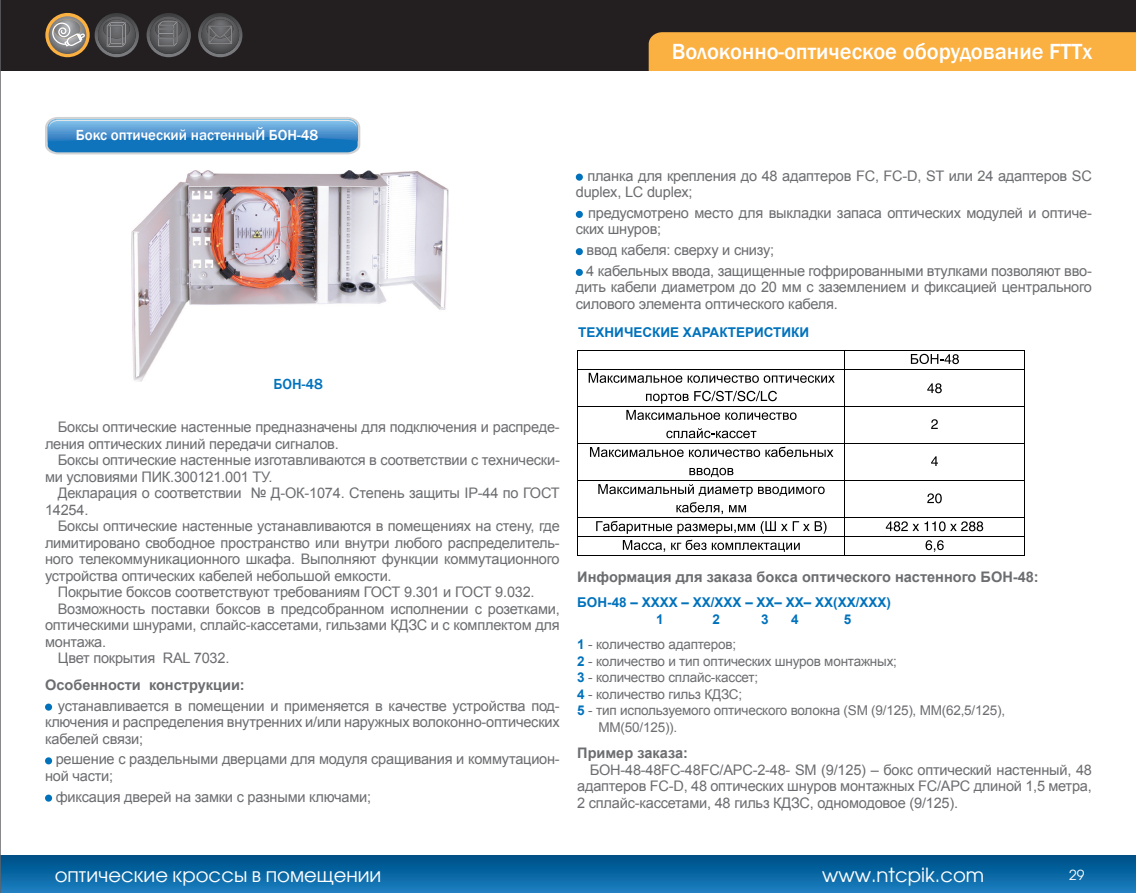
<style>
.page{position:relative;width:1136px;height:893px;background:#fff}
.page>*{position:absolute;margin:0;border:0;box-sizing:border-box;transform-origin:0 0}
.t1{font:500 22.5px "Franklin Gothic";color:#fff}
.t2{font:19.65px "Avant Garde CTT";color:#fff}
.t3{font:500 15px "Franklin Gothic";color:#fff}
.t4{font:500 15px "Franklin Gothic";color:#0072bc}
.t5{font:14.55px/16.5px "Arial";letter-spacing:-.015em;color:#6c6d70}
.t6{font:700 14.55px "Arial";color:#6c6d70}
.t7{font:13.8px "Avant Garde CTT";color:#fff}
.t8{font:13.5px "Arial";letter-spacing:-.015em;color:#6c6d70}
.t9{font:700 13.5px "Arial";color:#0072bc}
.s1{font-weight:700;color:#0072bc}
</style>
<div class="page">
<div style="left:0;top:0;width:1135px;height:70px;background:#231f20"></div>
<svg style="left:198px;top:13px;width:44px;height:44px"></svg>
<svg style="left:95px;top:13px;width:44px;height:44px"></svg>
<svg style="left:45px;top:13px;width:45px;height:44px"></svg>
<svg style="left:49px;top:16px;width:37px;height:38px"></svg>
<svg style="left:146px;top:13px;width:45px;height:44px"></svg>
<div style="left:648px;top:32px;width:487px;height:39px;background:#fbb042"></div>
<svg style="left:1px;top:856px;width:1134px;height:37px;background:#0b67a4"></svg>
<hr style="left:0;top:0;width:1px;height:893px;background:#636366">
<img style="left:131px;top:170px;width:317px;height:211px">
<div style="left:45px;top:704px;width:7px;height:7px;background:#0072bc;border-radius:50%"></div>
<div style="left:45px;top:757px;width:7px;height:7px;background:#0072bc;border-radius:50%"></div>
<div style="left:45px;top:795px;width:7px;height:7px;background:#0072bc;border-radius:50%"></div>
<svg style="left:910px;top:354px;width:48px;height:10px"></svg>
<hr style="left:578px;top:350px;width:266px;height:1px;background:#000">
<hr style="left:845px;top:350px;width:178px;height:1px;background:#000">
<svg style="left:588px;top:373px;width:246px;height:10px"></svg>
<svg style="left:646px;top:394px;width:42px;height:10px"></svg>
<svg style="left:694px;top:391px;width:82px;height:10px"></svg>
<svg style="left:927px;top:383px;width:14px;height:10px"></svg>
<svg style="left:577px;top:350px;width:1px;height:20px"></svg>
<hr style="left:578px;top:369px;width:266px;height:1px;background:#000">
<svg style="left:844px;top:350px;width:1px;height:20px"></svg>
<hr style="left:845px;top:369px;width:178px;height:1px;background:#000">
<hr style="left:577px;top:370px;width:1px;height:36px;background:#000">
<hr style="left:844px;top:370px;width:1px;height:36px;background:#000">
<hr style="left:1023px;top:370px;width:1px;height:36px;background:#000">
<svg style="left:626px;top:410px;width:170px;height:10px"></svg>
<svg style="left:666px;top:428px;width:90px;height:10px"></svg>
<svg style="left:931px;top:419px;width:6px;height:10px"></svg>
<hr style="left:578px;top:406px;width:266px;height:1px;background:#000">
<hr style="left:845px;top:406px;width:178px;height:1px;background:#000">
<hr style="left:577px;top:407px;width:1px;height:36px;background:#000">
<hr style="left:844px;top:407px;width:1px;height:36px;background:#000">
<hr style="left:1023px;top:407px;width:1px;height:36px;background:#000">
<svg style="left:590px;top:447px;width:93px;height:10px"></svg>
<svg style="left:689px;top:447px;width:144px;height:10px"></svg>
<svg style="left:689px;top:468px;width:44px;height:9px"></svg>
<svg style="left:931px;top:456px;width:6px;height:10px"></svg>
<hr style="left:578px;top:443px;width:266px;height:1px;background:#000">
<hr style="left:845px;top:443px;width:178px;height:1px;background:#000">
<hr style="left:577px;top:444px;width:1px;height:36px;background:#000">
<hr style="left:844px;top:444px;width:1px;height:36px;background:#000">
<hr style="left:1023px;top:444px;width:1px;height:36px;background:#000">
<svg style="left:758px;top:487px;width:66px;height:9px"></svg>
<svg style="left:598px;top:484px;width:154px;height:30px"></svg>
<svg style="left:927px;top:493px;width:14px;height:10px"></svg>
<hr style="left:578px;top:480px;width:266px;height:1px;background:#000">
<hr style="left:845px;top:480px;width:178px;height:1px;background:#000">
<hr style="left:577px;top:481px;width:1px;height:36px;background:#000">
<hr style="left:844px;top:481px;width:1px;height:36px;background:#000">
<hr style="left:1023px;top:481px;width:1px;height:36px;background:#000">
<svg style="left:596px;top:521px;width:158px;height:13px"></svg>
<svg style="left:760px;top:521px;width:66px;height:13px"></svg>
<svg style="left:885px;top:521px;width:98px;height:10px"></svg>
<hr style="left:578px;top:517px;width:266px;height:1px;background:#000">
<hr style="left:845px;top:517px;width:178px;height:1px;background:#000">
<svg style="left:622px;top:540px;width:43px;height:12px"></svg>
<svg style="left:671px;top:540px;width:128px;height:12px"></svg>
<svg style="left:925px;top:540px;width:18px;height:12px"></svg>
<hr style="left:578px;top:536px;width:266px;height:1px;background:#000">
<hr style="left:845px;top:536px;width:178px;height:1px;background:#000">
<svg style="left:577px;top:517px;width:1px;height:39px"></svg>
<hr style="left:578px;top:555px;width:266px;height:1px;background:#000">
<svg style="left:844px;top:517px;width:1px;height:39px"></svg>
<hr style="left:845px;top:555px;width:178px;height:1px;background:#000">
<div style="left:575px;top:174px;width:8px;height:7px;background:#0072bc;border-radius:50%"></div>
<div style="left:575px;top:211px;width:8px;height:7px;background:#0072bc;border-radius:50%"></div>
<div style="left:575px;top:248px;width:8px;height:7px;background:#0072bc;border-radius:50%"></div>
<div style="left:575px;top:269px;width:8px;height:7px;background:#0072bc;border-radius:50%"></div>
<svg style="left:45px;top:117px;width:315px;height:37px;background:#5398cd"></svg>
<h1 class="t1" style="left:671px;top:38px;width:422px">Волоконно-оптическое оборудование FTTx</h1>
<p class="t3" style="left:76px;top:126px;width:244px">Бокс оптический настенныЙ БОН-48</p>
<p class="t5" style="left:575px;top:167px;width:517px;text-indent:12px">планка для крепления до 48 адаптеров FC, FC-D, ST или 24 адаптеров SC duplex, LC duplex;</p>
<p class="t5" style="left:575px;top:205px;width:517px;text-indent:12px">предусмотрено место для выкладки запаса оптических модулей и оптиче&shy;ских шнуров;</p>
<p class="t5" style="left:586px;top:240px;width:507px;line-height:20.7px">ввод кабеля: сверху и снизу;<br>4 кабельных ввода, защищенные гофрированными втулками позволяют вво-</p>
<p class="t5" style="left:575px;top:279px;width:517px">дить кабели диаметром до 20 мм с заземлением и фиксацией центрального силового элемента оптического кабеля.</p>
<p class="t9" style="left:578px;top:324px;width:205px">Техни чески е характеристики</p>
<p class="t4" style="left:273px;top:375px;width:51px">БОН-48</p>
<p class="t5" style="left:45px;top:419px;width:516px;text-indent:13px">Боксы оптические настенные предназначены для подключения и распреде&shy;ления оптических линий передачи сигналов.</p>
<p class="t5" style="left:45px;top:452px;width:516px;text-indent:13px">Боксы оптические настенные изготавливаются в соответствии с технически&shy;ми условиями ПИК.300121.001 ТУ.</p>
<p class="t5" style="left:45px;top:485px;width:516px;text-indent:13px">Декларация о соответствии № Д-ОК-1074. Степень защиты IP-44 по ГОСТ<br>14254.</p>
<p class="t5" style="left:58px;top:518px;width:503px">Боксы оптические настенные устанавливаются в помещениях на стену, где</p>
<p class="t5" style="left:45px;top:535px;width:516px">лимитировано свободное пространство или внутри любого распределитель-</p>
<p class="t5" style="left:45px;top:551px;width:516px">ного телекоммуникационного шкафа. Выполняют функции коммутационного</p>
<p class="t5" style="left:45px;top:568px;width:348px">устройства оптических кабелей небольшой емкости.</p>
<p class="t5" style="left:58px;top:584px;width:478px">Покрытие боксов соответствуют требованиям ГОСТ 9.301 и ГОСТ 9.032.</p>
<p class="t5" style="left:58px;top:601px;width:503px">Возможность поставки боксов в предсобранном исполнении с розетками,</p>
<p class="t5" style="left:45px;top:617px;width:516px">оптическими шнурами, сплайс-кассетами, гильзами КДЗС и с комплектом для</p>
<p class="t5" style="left:45px;top:634px;width:63px">монтажа.</p>
<p class="t5" style="left:58px;top:650px;width:173px">Цвет покрытия RAL 7032.</p>
<p class="t6" style="left:45px;top:675px;width:201px">Особенности конструкции:</p>
<p class="t5" style="left:45px;top:697px;width:516px;text-align:justify;text-indent:13px">устанавливается в помещении и применяется в качестве устройства под&shy;ключения и распределения внутренних и/или наружных волоконно-оптических кабелей связи;</p>
<p class="t5" style="left:45px;top:751px;width:516px;text-indent:11px">решение с раздельными дверцами для модуля сращивания и коммутацион&shy;ной части;</p>
<p class="t5" style="left:56px;top:788px;width:317px">фиксация дверей на замки с разными ключами;</p>
<p class="t6" style="left:577px;top:567px;width:463px">Информация для заказа бокса оптического настенного БОН-48:</p>
<p class="t9" style="left:577px;top:594px;width:75px">БОН-48 – ХХХХ</p>
<p class="t9" style="left:681px;top:594px;width:44px">– ХХ/ХХХ</p>
<p class="t9" style="left:745px;top:594px;width:125px">– ХХ– ХХ– ХХ(ХХ/ХХХ</p>
<p class="t9" style="left:886px;top:594px;width:6px">)</p>
<p class="t9" style="left:656px;top:610px;width:9px">1</p>
<p class="t9" style="left:712px;top:610px;width:9px">2</p>
<p class="t9" style="left:761px;top:610px;width:9px">3</p>
<p class="t9" style="left:791px;top:610px;width:9px">4</p>
<p class="t9" style="left:843px;top:610px;width:9px">5</p>
<p class="t8" style="left:577px;top:636px;width:160px"><span class="s1">1</span> - количество адаптеров;</p>
<p class="t8" style="left:577px;top:652px;width:321px"><span class="s1">2</span> - количество и тип оптических шнуров монтажных;</p>
<p class="t8" style="left:577px;top:669px;width:182px"><span class="s1">3</span> - количество сплайс-кассет;</p>
<p class="t8" style="left:577px;top:685px;width:166px"><span class="s1">4</span> - количество гильз КДЗС;</p>
<p class="t8" style="left:577px;top:702px;width:429px"><span class="s1">5</span> - тип используемого оптического волокна (SM (9/125), MM(62,5/125),</p>
<p class="t8" style="left:598px;top:718px;width:80px">MM(50/125)).</p>
<p class="t6" style="left:577px;top:744px;width:112px">Пример заказа:</p>
<p class="t5" style="left:577px;top:762px;width:516px;text-align:justify;text-indent:13px">БОН-48-48FC-48FC/APC-2-48- SM (9/125) – бокс оптический настенный, 48 адаптеров FC-D, 48 оптических шнуров монтажных FC/APC длиной 1,5 метра, 2 сплайс-кассетами, 48 гильз КДЗС, одномодовое (9/125).</p>
<h2 class="t2" style="left:55px;top:863px;width:328px">оптические кроссы в помещении</h2>
<h2 class="t2" style="left:822px;top:863px;width:163px">www.ntcpik.com</h2>
<p class="t7" style="left:1069px;top:866px;width:17px">29</p>
</div>
